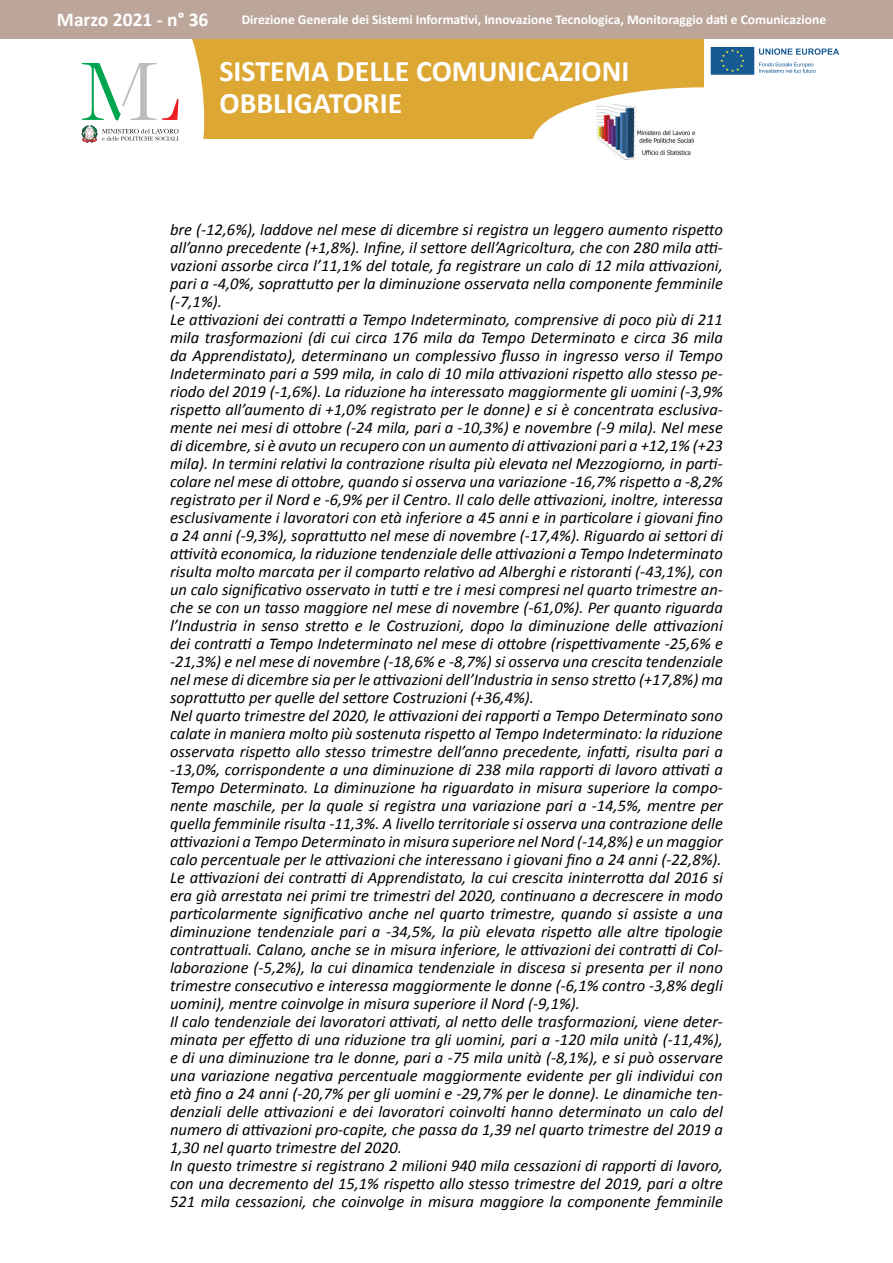
<style>
.page{position:relative;width:893px;height:1263px;background:#fff}
.page>*{position:absolute;margin:0;border:0;box-sizing:border-box;transform-origin:0 0}
.Default{font:700 29.85px "Calibri";color:#fff}
.Default-2{font:700 19.5px "Calibri";color:#fff}
.Nome_tabella_rapport{font:italic 16.5px/18px "Calibri";color:#000;text-align:justify}
.Default-3{font:700 13.5px "Calibri";color:#fff}
</style>
<div class="page">
<div style="left:181px;top:32px;width:523px;height:107px;background:#dda734"></div>
<svg style="left:81px;top:39px;width:123px;height:100px"></svg>
<div style="left:0;top:0;width:893px;height:39px;background:#bca69a"></div>
<div style="left:533px;top:87px;width:342px;height:112px;background:#fff;border-radius:50%"></div>
<svg style="left:82px;top:64px;width:97px;height:79px"></svg>
<img style="left:596px;top:104px;width:100px;height:56px">
<div style="left:710px;top:46px;width:45px;height:29px;background:#165a94"></div>
<div style="left:710px;top:46px;width:45px;height:29px;border:1px solid #fff"></div>
<svg style="left:720px;top:49px;width:25px;height:23px"></svg>
<svg style="left:759px;top:62px;width:57px;height:11px"></svg>
<svg style="left:759px;top:48px;width:80px;height:7px"></svg>
<p class="Default-2" style="left:57px;top:7px;width:153px">Marzo 2021 - n° 36</p>
<p class="Default-3" style="left:242px;top:11px;width:586px">Direzione Generale dei Sistemi Informativi, Innovazione Tecnologica, Monitoraggio dati e Comunicazione</p>
<p class="Default" style="left:219px;top:53px;width:411px">SISTEMA DELLE COMUNICAZIONI</p>
<p class="Default" style="left:219px;top:84px;width:184px">OBBLIGATORIE</p>
<p class="Nome_tabella_rapport" style="left:170px;top:220px;width:554px">bre (-12,6%), laddove nel mese di dicembre si registra un leggero aumento rispetto all’anno precedente (+1,8%). Infine, il settore dell’Agricoltura, che con 280 mila atti&shy;vazioni assorbe circa l’11,1% del totale, fa registrare un calo di 12 mila attivazioni, pari a -4,0%, soprattutto per la diminuzione osservata nella componente femminile (-7,1%).</p>
<p class="Nome_tabella_rapport" style="left:170px;top:310px;width:554px">Le attivazioni dei contratti a Tempo Indeterminato, comprensive di poco più di 211 mila trasformazioni (di cui circa 176 mila da Tempo Determinato e circa 36 mila da Apprendistato), determinano un complessivo flusso in ingresso verso il Tempo Indeterminato pari a 599 mila, in calo di 10 mila attivazioni rispetto allo stesso pe&shy;riodo del 2019 (-1,6%). La riduzione ha interessato maggiormente gli uomini (-3,9% rispetto all’aumento di +1,0% registrato per le donne) e si è concentrata esclusiva&shy;mente nei mesi di ottobre (-24 mila, pari a -10,3%) e novembre (-9 mila). Nel mese di dicembre, si è avuto un recupero con un aumento di attivazioni pari a +12,1% (+23 mila). In termini relativi la contrazione risulta più elevata nel Mezzogiorno, in parti&shy;colare nel mese di ottobre, quando si osserva una variazione -16,7% rispetto a -8,2% registrato per il Nord e -6,9% per il Centro. Il calo delle attivazioni, inoltre, interessa esclusivamente i lavoratori con età inferiore a 45 anni e in particolare i giovani fino a 24 anni (-9,3%), soprattutto nel mese di novembre (-17,4%). Riguardo ai settori di attività economica, la riduzione tendenziale delle attivazioni a Tempo Indeterminato risulta molto marcata per il comparto relativo ad Alberghi e ristoranti (-43,1%), con un calo significativo osservato in tutti e tre i mesi compresi nel quarto trimestre an&shy;che se con un tasso maggiore nel mese di novembre (-61,0%). Per quanto riguarda l’Industria in senso stretto e le Costruzioni, dopo la diminuzione delle attivazioni dei contratti a Tempo Indeterminato nel mese di ottobre (rispettivamente -25,6% e -21,3%) e nel mese di novembre (-18,6% e -8,7%) si osserva una crescita tendenziale nel mese di dicembre sia per le attivazioni dell’Industria in senso stretto (+17,8%) ma soprattutto per quelle del settore Costruzioni (+36,4%).</p>
<p class="Nome_tabella_rapport" style="left:170px;top:706px;width:554px">Nel quarto trimestre del 2020, le attivazioni dei rapporti a Tempo Determinato sono calate in maniera molto più sostenuta rispetto al Tempo Indeterminato: la riduzione osservata rispetto allo stesso trimestre dell’anno precedente, infatti, risulta pari a -13,0%, corrispondente a una diminuzione di 238 mila rapporti di lavoro attivati a Tempo Determinato. La diminuzione ha riguardato in misura superiore la compo&shy;nente maschile, per la quale si registra una variazione pari a -14,5%, mentre per quella femminile risulta -11,3%. A livello territoriale si osserva una contrazione delle attivazioni a Tempo Determinato in misura superiore nel Nord (-14,8%) e un maggior calo percentuale per le attivazioni che interessano i giovani fino a 24 anni (-22,8%).</p>
<p class="Nome_tabella_rapport" style="left:170px;top:868px;width:554px">Le attivazioni dei contratti di Apprendistato, la cui crescita ininterrotta dal 2016 si era già arrestata nei primi tre trimestri del 2020, continuano a decrescere in modo particolarmente significativo anche nel quarto trimestre, quando si assiste a una diminuzione tendenziale pari a -34,5%, la più elevata rispetto alle altre tipologie contrattuali. Calano, anche se in misura inferiore, le attivazioni dei contratti di Col&shy;laborazione (-5,2%), la cui dinamica tendenziale in discesa si presenta per il nono trimestre consecutivo e interessa maggiormente le donne (-6,1% contro -3,8% degli uomini), mentre coinvolge in misura superiore il Nord (-9,1%).</p>
<p class="Nome_tabella_rapport" style="left:170px;top:1012px;width:554px">Il calo tendenziale dei lavoratori attivati, al netto delle trasformazioni, viene deter&shy;minata per effetto di una riduzione tra gli uomini, pari a -120 mila unità (-11,4%), e di una diminuzione tra le donne, pari a -75 mila unità (-8,1%), e si può osservare una variazione negativa percentuale maggiormente evidente per gli individui con età fino a 24 anni (-20,7% per gli uomini e -29,7% per le donne). Le dinamiche ten&shy;denziali delle attivazioni e dei lavoratori coinvolti hanno determinato un calo del numero di attivazioni pro-capite, che passa da 1,39 nel quarto trimestre del 2019 a 1,30 nel quarto trimestre del 2020.</p>
<p class="Nome_tabella_rapport" style="left:170px;top:1156px;width:554px">In questo trimestre si registrano 2 milioni 940 mila cessazioni di rapporti di lavoro, con una decremento del 15,1% rispetto allo stesso trimestre del 2019, pari a oltre 521 mila cessazioni, che coinvolge in misura maggiore la componente femminile</p>
</div>
